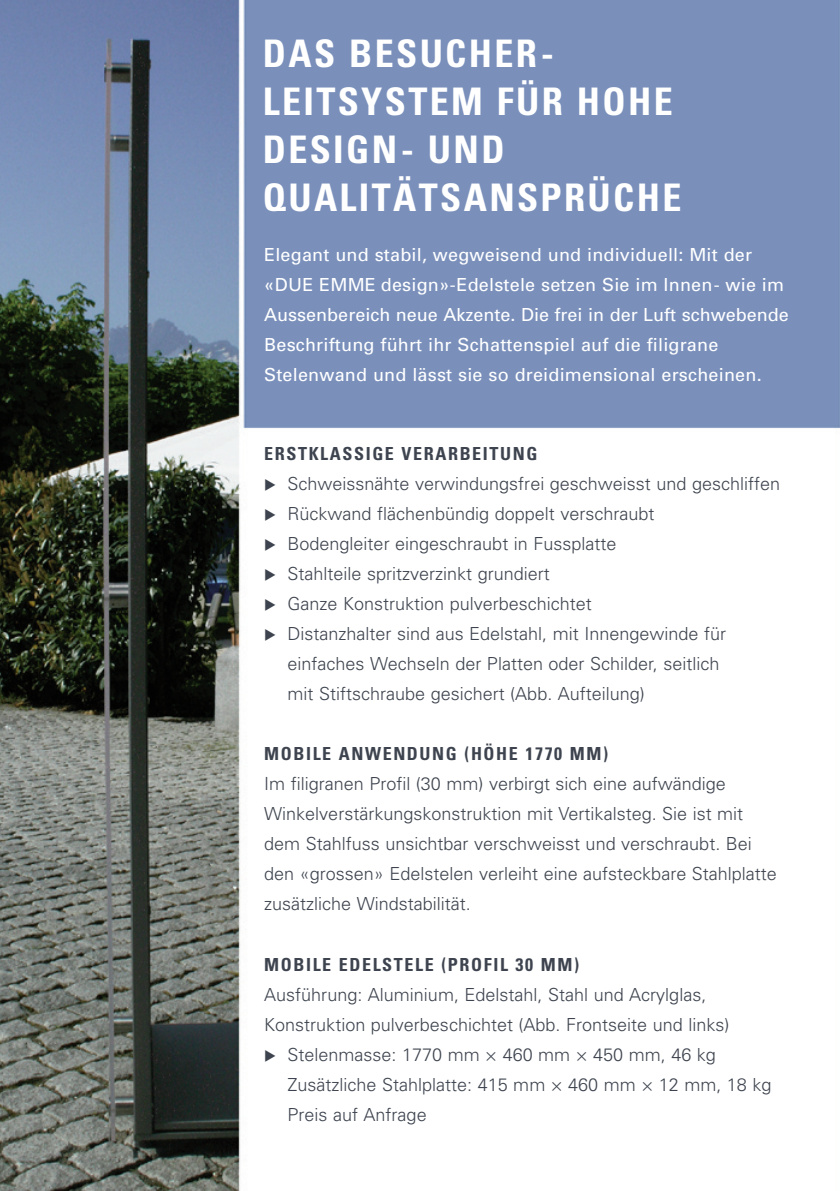
<style>
.page{position:relative;width:840px;height:1191px;background:#fff}
.page>*{position:absolute;margin:0;border:0;box-sizing:border-box;transform-origin:0 0}
.t1{font:700 condensed 38px/48px "Univers";letter-spacing:.06em;color:#fff}
.t2{font:300 18px/30px "Univers";color:#3e444f}
.t3{font:18px/30px "Univers";letter-spacing:.01em;color:#fff}
.t4{font:700 condensed 18px "Univers";letter-spacing:.09em;color:#3e444f}
</style>
<div class="page">
<img style="left:0;top:0;width:839px;height:1191px">
<h1 class="t1" style="left:263px;top:33px;width:420px">DAS BESUCHER-<br>LEITSYSTEM FÜR HOHE<br>DESIGN- UND<br>QUALITÄTSANSPRÜCHE</h1>
<p class="t3" style="left:264px;top:241px;width:526px">Elegant und stabil, wegweisend und individuell: Mit der «DUE EMME design»-Edelstele setzen Sie im Innen- wie im Aussenbereich neue Akzente. Die frei in der Luft schwebende Beschriftung führt ihr Schattenspiel auf die filigrane Stelenwand und lässt sie so dreidimensional erscheinen.</p>
<p class="t4" style="left:264px;top:447px;width:274px">ERSTKLASSIGE VERARBEITUNG</p>
<p class="t2" style="left:264px;top:470px;width:517px">◆ Schweissnähte verwindungsfrei geschweisst und geschliffen</p>
<p class="t2" style="left:264px;top:500px;width:391px">◆ Rückwand flächenbündig doppelt verschraubt</p>
<p class="t2" style="left:264px;top:530px;width:353px">◆ Bodengleiter eingeschraubt in Fussplatte</p>
<p class="t2" style="left:264px;top:560px;width:287px">◆ Stahlteile spritzverzinkt grundiert</p>
<p class="t2" style="left:264px;top:590px;width:329px">◆ Ganze Konstruktion pulverbeschichtet</p>
<p class="t2" style="left:287px;top:620px;width:440px;text-indent:-23px">◆ Distanzhalter sind aus Edelstahl, mit Innengewinde für einfaches Wechseln der Platten oder Schilder, seitlich mit Stiftschraube gesichert (Abb. Aufteilung)</p>
<p class="t4" style="left:264px;top:747px;width:345px">MOBILE ANWENDUNG (HÖHE 1770 MM)</p>
<p class="t2" style="left:264px;top:770px;width:514px">Im filigranen Profil (30 mm) verbirgt sich eine aufwändige Winkelverstärkungskonstruktion mit Vertikalsteg. Sie ist mit dem Stahlfuss unsichtbar verschweisst und verschraubt. Bei den «grossen» Edelstelen verleiht eine aufsteckbare Stahlplatte zusätzliche Windstabilität.</p>
<p class="t4" style="left:264px;top:957px;width:316px">MOBILE EDELSTELE (PROFIL 30 MM)</p>
<p class="t2" style="left:264px;top:980px;width:466px">Ausführung: Aluminium, Edelstahl, Stahl und Acrylglas,<br>Konstruktion pulverbeschichtet (Abb. Frontseite und links)</p>
<p class="t2" style="left:287px;top:1040px;width:485px;text-indent:-23px">◆ Stelenmasse: 1770 mm × 460 mm × 450 mm, 46 kg<br>Zusätzliche Stahlplatte: 415 mm × 460 mm × 12 mm, 18 kg<br>Preis auf Anfrage</p>
</div>
